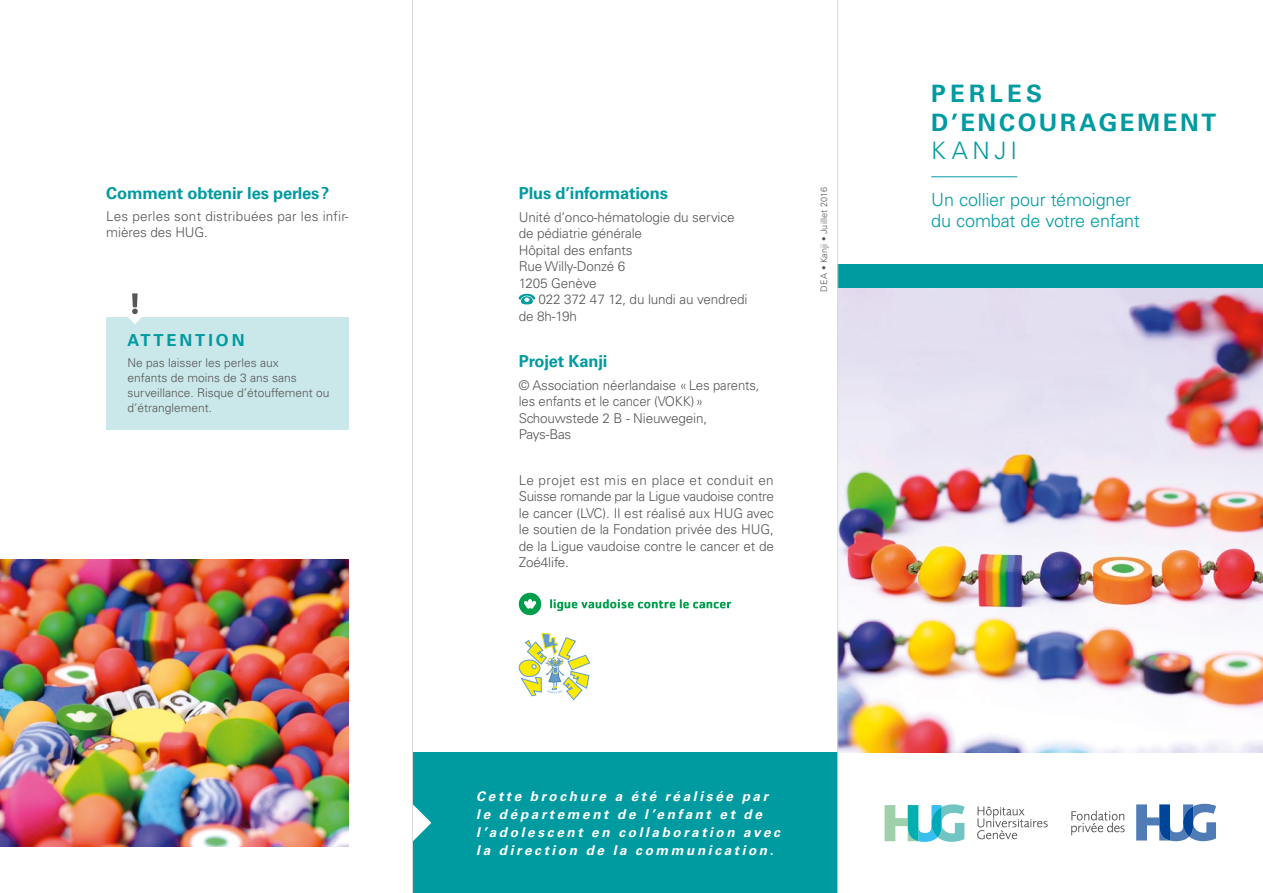
<style>
.page{position:relative;width:1263px;height:893px;background:#fff}
.page>*{position:absolute;margin:0;border:0;box-sizing:border-box;transform-origin:0 0}
.t1{font:700 24px/28.5px "Univers LT Std";letter-spacing:.11em;color:#009aa1}
.t2{font:300 24px "Univers LT Std";letter-spacing:.195em;color:#009aa1}
.t3{font:300 18px/21px "Univers LT Std";letter-spacing:-.01em;color:#009aa1}
.t4{font:700 16.5px "Univers LT Std";letter-spacing:-.01em;color:#009aa1}
.t5{font:700 16.5px "Univers LT Std";letter-spacing:.18em;color:#009aa1}
.t6{font:300 13.5px/16.5px "Univers LT Std";letter-spacing:-.01em;color:#565655}
.t7{font:italic 700 13.5px/18px "Univers LT Std";letter-spacing:.195em;color:#fff}
.t8{font:300 13.5px/15.8px "Univers LT Std";letter-spacing:.015em;color:#565655}
.t9{font:300 12px/15px "Univers LT Std";color:#565655}
.t10{font:300 9px "Univers LT Std";letter-spacing:.015em;color:#565655}
</style>
<div class="page">
<img style="left:838px;top:288px;width:425px;height:465px">
<svg style="left:519px;top:294px;width:16px;height:10px"></svg>
<div style="left:838px;top:265px;width:425px;height:23px;background:#009aa1"></div>
<hr style="left:931px;top:176px;width:86px;height:1px;background:#009aa1">
<svg style="left:884px;top:804px;width:81px;height:38px"></svg>
<svg style="left:977px;top:806px;width:71px;height:33px"></svg>
<div style="left:412px;top:753px;width:426px;height:140px;background:#009aa1"></div>
<svg style="left:413px;top:804px;width:18px;height:37px"></svg>
<svg style="left:519px;top:633px;width:71px;height:67px"></svg>
<svg style="left:1071px;top:811px;width:54px;height:24px"></svg>
<svg style="left:1136px;top:804px;width:80px;height:37px"></svg>
<svg style="left:519px;top:593px;width:22px;height:22px"></svg>
<svg style="left:550px;top:599px;width:181px;height:12px"></svg>
<div style="left:106px;top:317px;width:243px;height:112px;background:#cae7e9"></div>
<svg style="left:128px;top:293px;width:14px;height:31px"></svg>
<img style="left:0;top:560px;width:349px;height:286px">
<hr style="left:837px;top:0;width:1px;height:893px;background:#d9dada">
<hr style="left:412px;top:0;width:1px;height:893px;background:#d9dada">
<p class="t4" style="left:106px;top:184px;width:225px">Comment obtenir les perles?</p>
<p class="t8" style="left:106px;top:209px;width:244px">Les perles sont distribuées par les infir&shy;mières des HUG.</p>
<p class="t5" style="left:128px;top:330px;width:118px">ATTENTION</p>
<p class="t9" style="left:128px;top:355px;width:203px">Ne pas laisser les perles aux<br>enfants de moins de 3 ans sans surveillance. Risque d’étouffement ou d’étranglement.</p>
<p class="t4" style="left:519px;top:184px;width:151px">Plus d’informations</p>
<p class="t6" style="left:519px;top:209px;width:217px">Unité d’onco-hématologie du service de pédiatrie générale<br>Hôpital des enfants<br>Rue Willy-Donzé 6<br>1205 Genève</p>
<p class="t6" style="left:519px;top:291px;width:230px;text-indent:20px">022 372 47 12, du lundi au vendredi de 8h-19h</p>
<p class="t4" style="left:519px;top:351px;width:90px">Projet Kanji</p>
<p class="t6" style="left:519px;top:377px;width:242px">© Association néerlandaise «Les parents, les enfants et le cancer (VOKK)»<br>Schouwstede 2 B - Nieuwegein,<br>Pays-Bas</p>
<p class="t6" style="left:519px;top:472px;width:257px;text-align:justify">Le projet est mis en place et conduit en Suisse romande par la Ligue vaudoise contre le cancer (LVC). Il est réalisé aux HUG avec le soutien de la Fondation privée des HUG, de la Ligue vaudoise contre le cancer et de Zoé4life.</p>
<p class="t10" style="left:819px;top:292px;width:106px;rotate:-90deg">DEA • Kanji • Juillet 2016</p>
<p class="t7" style="left:476px;top:787px;width:305px">Cette brochure a été réalisée par le département de l’enfant et de l’adolescent en collaboration avec la direction de la communication.</p>
<h1 class="t1" style="left:931px;top:80px;width:286px">PERLES<br>D’ENCOURAGEMENT</h1>
<h1 class="t2" style="left:931px;top:136px;width:87px">KANJI</h1>
<h2 class="t3" style="left:931px;top:189px;width:210px">Un collier pour témoigner du combat de votre enfant</h2>
</div>
